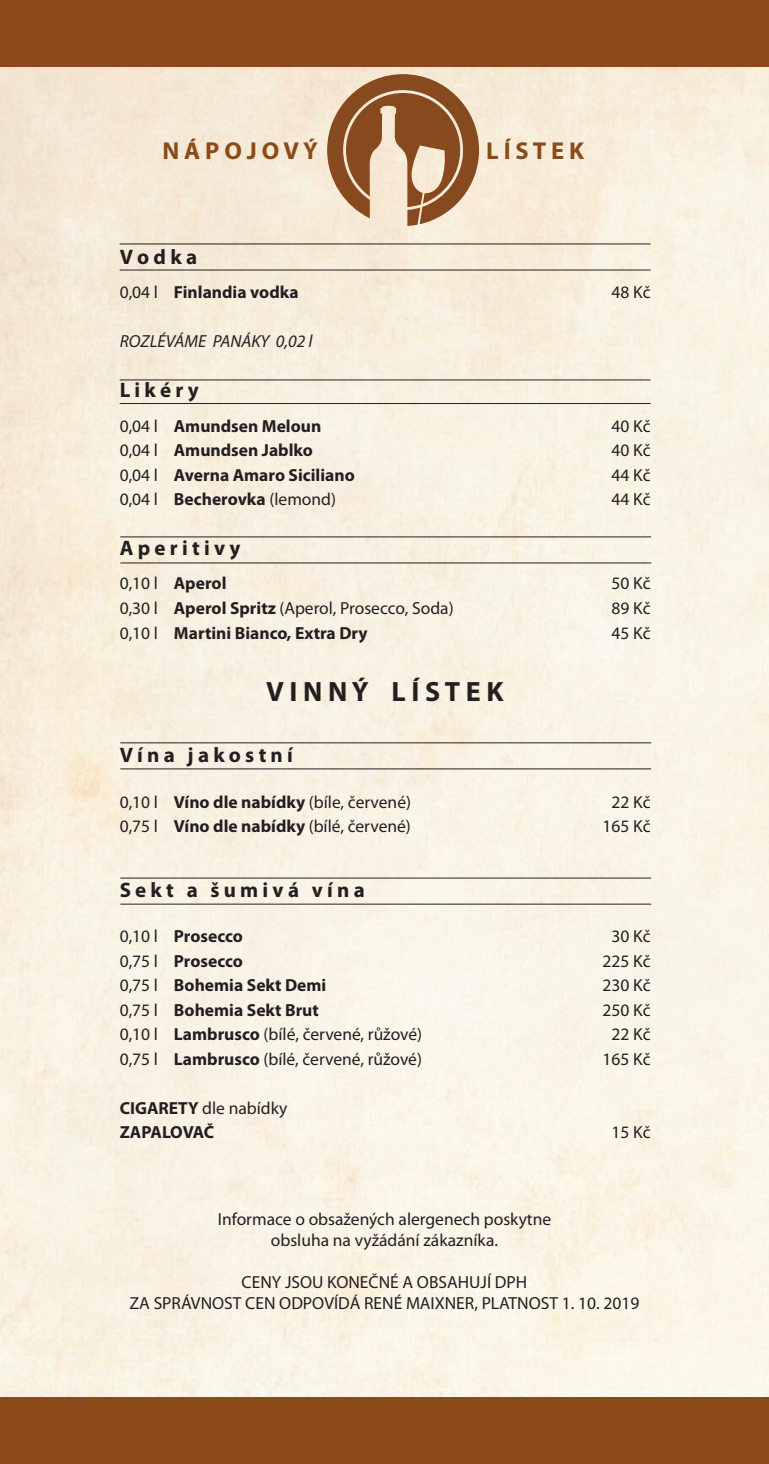
<style>
.page{position:relative;width:769px;height:1464px;background:#fff}
.page>*{position:absolute;margin:0;border:0;box-sizing:border-box;transform-origin:0 0}
.t1{font:700 28px "Myriad Pro";color:#231f20}
.t2{font:700 24.5px "Myriad Pro";color:#8c4a18}
.t3{font:700 21px "Myriad Pro";color:#231f20}
.t4{font:17.5px/21px "Myriad Pro";color:#231f20;text-align:center}
.t5{font:700 17.5px/24.5px "Myriad Pro";color:#231f20}
.t6{font:italic 17.5px "Myriad Pro";color:#231f20}
.s1{font-weight:400}
.s2{font-weight:700}
</style>
<div class="page">
<img style="left:0;top:67px;width:769px;height:1329px">
<div style="left:0;top:0;width:769px;height:67px;background:#8c4a18"></div>
<div style="left:0;top:1396px;width:769px;height:67px;background:#8c4a18"></div>
<svg style="left:327px;top:74px;width:152px;height:152px;background:#b99372"></svg>
<hr style="left:120px;top:270px;width:530px;height:1px;background:#231f20">
<hr style="left:120px;top:244px;width:530px;height:1px;background:#231f20">
<hr style="left:120px;top:403px;width:530px;height:1px;background:#231f20">
<hr style="left:120px;top:562px;width:531px;height:1px;background:#231f20">
<hr style="left:120px;top:379px;width:530px;height:1px;background:#231f20">
<hr style="left:120px;top:536px;width:531px;height:1px;background:#231f20">
<hr style="left:120px;top:768px;width:531px;height:1px;background:#231f20">
<hr style="left:120px;top:742px;width:531px;height:1px;background:#231f20">
<hr style="left:120px;top:903px;width:531px;height:1px;background:#231f20">
<hr style="left:120px;top:877px;width:531px;height:1px;background:#231f20">
<h2 class="t2" style="left:162px;top:135px;width:157px">N Á P O J O V Ý</h2>
<h2 class="t2" style="left:486px;top:135px;width:100px">L Í S T E K</h2>
<p class="t3" style="left:120px;top:243px;width:79px">V o d k a</p>
<p class="t5" style="left:120px;top:279px;width:180px"><span class="s1">0,04 l</span> Finlandia vodka</p>
<p class="t4" style="left:611px;top:282px;width:40px">48 Kč</p>
<p class="t6" style="left:120px;top:331px;width:194px">ROZLÉVÁME PANÁKY 0,02 l</p>
<p class="t3" style="left:120px;top:376px;width:81px">L i k é r y</p>
<p class="t5" style="left:120px;top:413px;width:203px"><span class="s1">0,04 l</span> Amundsen Meloun</p>
<p class="t4" style="left:611px;top:415px;width:40px">40 Kč</p>
<p class="t5" style="left:120px;top:437px;width:195px"><span class="s1">0,04 l</span> Amundsen Jablko</p>
<p class="t4" style="left:611px;top:439px;width:40px">40 Kč</p>
<p class="t5" style="left:120px;top:462px;width:237px"><span class="s1">0,04 l</span> Averna Amaro Siciliano</p>
<p class="t4" style="left:611px;top:464px;width:40px">44 Kč</p>
<p class="t4" style="left:120px;top:488px;width:218px">0,04 l <span class="s2">Becherovka</span> (lemond)</p>
<p class="t4" style="left:611px;top:488px;width:40px">44 Kč</p>
<p class="t3" style="left:120px;top:534px;width:122px">A p e r i t i v y</p>
<p class="t5" style="left:120px;top:571px;width:108px"><span class="s1">0,10 l</span> Aperol</p>
<p class="t4" style="left:611px;top:573px;width:40px">50 Kč</p>
<p class="t4" style="left:120px;top:597px;width:335px">0,30 l <span class="s2">Aperol Spritz</span> (Aperol, Prosecco, Soda)</p>
<p class="t4" style="left:611px;top:597px;width:40px">89 Kč</p>
<p class="t5" style="left:120px;top:620px;width:249px"><span class="s1">0,10 l</span> Martini Bianco, Extra Dry</p>
<p class="t4" style="left:611px;top:622px;width:40px">45 Kč</p>
<h1 class="t1" style="left:266px;top:673px;width:239px">V I N N Ý L Í S T E K</h1>
<p class="t3" style="left:120px;top:741px;width:175px">V í n a j a k o s t n í</p>
<p class="t4" style="left:120px;top:791px;width:293px">0,10 l <span class="s2">Víno dle nabídky</span> (bíle, červené)</p>
<p class="t4" style="left:611px;top:791px;width:40px">22 Kč</p>
<p class="t4" style="left:120px;top:815px;width:293px">0,75 l <span class="s2">Víno dle nabídky</span> (bílé, červené)</p>
<p class="t4" style="left:603px;top:815px;width:49px">165 Kč</p>
<p class="t3" style="left:120px;top:876px;width:247px">S e k t a š u m i v á v í n a</p>
<p class="t5" style="left:120px;top:923px;width:125px"><span class="s1">0,10 l</span> Prosecco</p>
<p class="t4" style="left:611px;top:925px;width:40px">30 Kč</p>
<p class="t5" style="left:120px;top:948px;width:125px"><span class="s1">0,75 l</span> Prosecco</p>
<p class="t4" style="left:603px;top:950px;width:49px">225 Kč</p>
<p class="t5" style="left:120px;top:972px;width:208px"><span class="s1">0,75 l</span> Bohemia Sekt Demi</p>
<p class="t4" style="left:603px;top:974px;width:49px">230 Kč</p>
<p class="t5" style="left:120px;top:997px;width:201px"><span class="s1">0,75 l</span> Bohemia Sekt Brut</p>
<p class="t4" style="left:603px;top:999px;width:49px">250 Kč</p>
<p class="t4" style="left:120px;top:1023px;width:304px">0,10 l <span class="s2">Lambrusco</span> (bílé, červené, růžové)</p>
<p class="t4" style="left:611px;top:1023px;width:40px">22 Kč</p>
<p class="t4" style="left:120px;top:1048px;width:304px">0,75 l <span class="s2">Lambrusco</span> (bílé, červené, růžové)</p>
<p class="t4" style="left:603px;top:1048px;width:49px">165 Kč</p>
<p class="t5" style="left:120px;top:1095px;width:169px">CIGARETY <span class="s1">dle nabídky<br></span>ZAPALOVAČ</p>
<p class="t4" style="left:611px;top:1121px;width:40px">15 Kč</p>
<p class="t4" style="left:218px;top:1208px;width:335px">Informace o obsažených alergenech poskytne obsluha na vyžádání zákazníka.</p>
<p class="t4" style="left:130px;top:1271px;width:511px">CENY JSOU KONEČNÉ A OBSAHUJÍ DPH<br>ZA SPRÁVNOST CEN ODPOVÍDÁ RENÉ MAIXNER, PLATNOST 1. 10. 2019</p>
</div>
